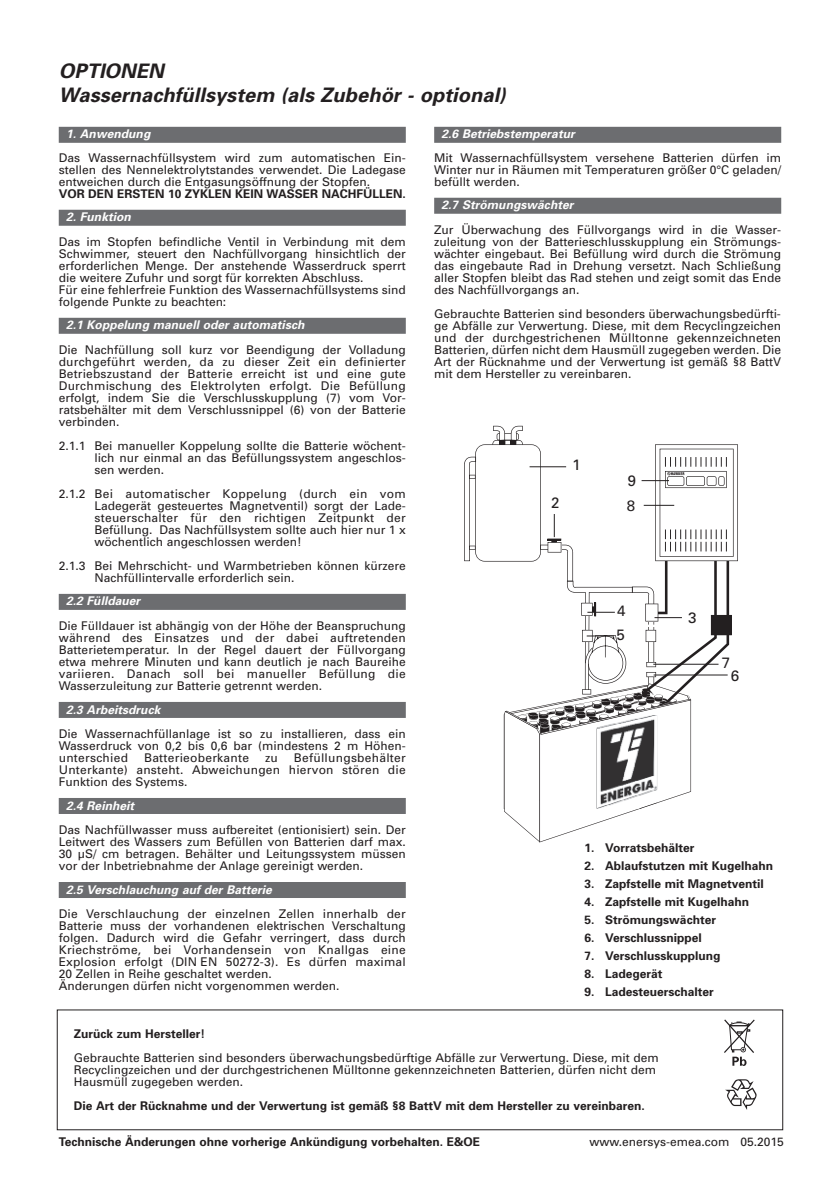
<style>
.page{position:relative;width:840px;height:1191px;background:#fff}
.page>*{position:absolute;margin:0;border:0;box-sizing:border-box;transform-origin:0 0}
.t1{font:italic 700 20px/24px "Univers";letter-spacing:.005em;color:#231f20}
.t2{font:15px/23.8px "Univers";color:#231f20}
.t3{font:12px/12px "Univers";color:#231f20;text-align:justify}
.t4{font:700 12px "Univers";color:#231f20}
.t5{font:italic 700 12px "Univers";letter-spacing:.005em;color:#fff}
.t6{font:12px "Univers";letter-spacing:.02em;color:#231f20}
</style>
<div class="page">
<div style="left:59px;top:127px;width:346px;height:16px;background:#6c6d70"></div>
<div style="left:59px;top:210px;width:346px;height:16px;background:#6c6d70"></div>
<div style="left:59px;top:318px;width:346px;height:16px;background:#6c6d70"></div>
<div style="left:59px;top:594px;width:346px;height:16px;background:#6c6d70"></div>
<div style="left:59px;top:702px;width:346px;height:16px;background:#6c6d70"></div>
<div style="left:59px;top:798px;width:346px;height:16px;background:#6c6d70"></div>
<div style="left:59px;top:882px;width:346px;height:16px;background:#6c6d70"></div>
<div style="left:434px;top:127px;width:346px;height:16px;background:#6c6d70"></div>
<div style="left:434px;top:198px;width:346px;height:16px;background:#6c6d70"></div>
<svg style="left:724px;top:1019px;width:30px;height:47px"></svg>
<svg style="left:725px;top:1079px;width:31px;height:31px"></svg>
<svg style="left:464px;top:426px;width:273px;height:416px"></svg>
<h1 class="t1" style="left:59px;top:60px;width:448px">OPTIONEN<br>Wassernachfüllsystem (als Zubehör - optional)</h1>
<p class="t5" style="left:66px;top:130px;width:86px">1. Anwendung</p>
<p class="t3" style="left:59px;top:152px;width:348px">Das Wassernachfüllsystem wird zum automatischen Ein&shy;stellen des Nennelektrolytstandes verwendet. Die Ladegase entweichen durch die Entgasungsöffnung der Stopfen.</p>
<p class="t4" style="left:59px;top:189px;width:348px">VOR DEN ERSTEN 10 ZYKLEN KEIN WASSER NACHFÜLLEN.</p>
<p class="t5" style="left:66px;top:213px;width:66px">2. Funktion</p>
<p class="t3" style="left:59px;top:236px;width:348px;text-align:left">Das im Stopfen befindliche Ventil in Verbindung mit dem Schwimmer, steuert den Nachfüllvorgang hinsichtlich der erforderlichen Menge. Der anstehende Wasserdruck sperrt die weitere Zufuhr und sorgt für korrekten Abschluss.<br>Für eine fehlerfreie Funktion des Wassernachfüllsystems sind folgende Punkte zu beachten:</p>
<p class="t5" style="left:66px;top:321px;width:240px">2.1 Koppelung manuell oder automatisch</p>
<p class="t3" style="left:59px;top:344px;width:348px">Die Nachfüllung soll kurz vor Beendigung der Volladung durchgeführt werden, da zu dieser Zeit ein definierter Betriebszustand der Batterie erreicht ist und eine gute Durchmischung des Elektrolyten erfolgt. Die Befüllung erfolgt, indem Sie die Verschlusskupplung (7) vom Vor&shy;ratsbehälter mit dem Verschlussnippel (6) von der Batterie verbinden.</p>
<p class="t3" style="left:94px;top:440px;width:312px;text-indent:-36px">2.1.1 Bei manueller Koppelung sollte die Batterie wöchent&shy;lich nur einmal an das Befüllungssystem angeschlos&shy;sen werden.</p>
<p class="t3" style="left:94px;top:488px;width:312px;text-indent:-36px">2.1.2 Bei automatischer Koppelung (durch ein vom Ladegerät gesteuertes Magnetventil) sorgt der Lade&shy;steuerschalter für den richtigen Zeitpunkt der Befüllung. Das Nachfüllsystem sollte auch hier nur 1 x wöchentlich angeschlossen werden!</p>
<p class="t3" style="left:94px;top:560px;width:312px;text-indent:-36px">2.1.3 Bei Mehrschicht- und Warmbetrieben können kürzere<br>Nachfüllintervalle erforderlich sein.</p>
<p class="t5" style="left:66px;top:597px;width:76px">2.2 Fülldauer</p>
<p class="t3" style="left:59px;top:620px;width:348px">Die Fülldauer ist abhängig von der Höhe der Beanspruchung während des Einsatzes und der dabei auftretenden Batterietemperatur. In der Regel dauert der Füllvorgang etwa mehrere Minuten und kann deutlich je nach Baureihe variieren. Danach soll bei manueller Befüllung die Wasserzuleitung zur Batterie getrennt werden.</p>
<p class="t5" style="left:66px;top:705px;width:96px">2.3 Arbeitsdruck</p>
<p class="t3" style="left:59px;top:728px;width:348px">Die Wassernachfüllanlage ist so zu installieren, dass ein Wasserdruck von 0,2 bis 0,6 bar (mindestens 2 m Höhen&shy;unterschied</p>
<p class="t5" style="left:441px;top:130px;width:135px">2.6 Betriebstemperatur</p>
<p class="t3" style="left:434px;top:152px;width:348px">Mit Wassernachfüllsystem versehene Batterien dürfen im Winter nur in Räumen mit Temperaturen größer 0°C geladen/ befüllt werden.</p>
<p class="t5" style="left:441px;top:201px;width:133px">2.7 Strömungswächter</p>
<p class="t3" style="left:434px;top:224px;width:348px">Zur Überwachung des Füllvorgangs wird in die Wasser&shy;zuleitung von der Batterieschlusskupplung ein Strömungs&shy;wächter eingebaut. Bei Befüllung wird durch die Strömung das eingebaute Rad in Drehung versetzt. Nach Schließung aller Stopfen bleibt das Rad stehen und zeigt somit das Ende des Nachfüllvorgangs an.</p>
<p class="t3" style="left:434px;top:308px;width:348px">Gebrauchte Batterien sind besonders überwachungsbedürfti&shy;ge Abfälle zur Verwertung. Diese, mit dem Recyclingzeichen und der durchgestrichenen Mülltonne gekennzeichneten Batterien, dürfen nicht dem Hausmüll zugegeben werden. Die Art der Rücknahme und der Verwertung ist gemäß §8 BattV mit dem Hersteller zu vereinbaren.</p>
<p class="t2" style="left:572px;top:454px;width:10px">1</p>
<p class="t2" style="left:627px;top:470px;width:10px">9</p>
<p class="t2" style="left:551px;top:491px;width:10px">2</p>
<p class="t2" style="left:626px;top:495px;width:10px">8</p>
<p class="t2" style="left:616px;top:600px;width:11px">4<br>5</p>
<p class="t2" style="left:687px;top:607px;width:10px">3</p>
<p class="t2" style="left:721px;top:652px;width:10px">7</p>
<p class="t2" style="left:730px;top:665px;width:10px">6</p>
<p class="t3" style="left:59px;top:752px;width:348px;text-indent:235px">Befüllungsbehälter Unterkante) ansteht. Abweichungen hiervon stören die Funktion des Systems.</p>
<p class="t5" style="left:66px;top:801px;width:70px">2.4 Reinheit</p>
<p class="t3" style="left:59px;top:824px;width:348px">Das Nachfüllwasser muss aufbereitet (entionisiert) sein. Der Leitwert des Wassers zum Befüllen von Batterien darf max.<br>30 µS/ cm betragen. Behälter und Leitungssystem müssen vor der Inbetriebnahme der Anlage gereinigt werden.</p>
<p class="t5" style="left:66px;top:885px;width:207px">2.5 Verschlauchung auf der Batterie</p>
<p class="t3" style="left:59px;top:908px;width:348px;text-align:left">Die Verschlauchung der einzelnen Zellen innerhalb der Batterie muss der vorhandenen elektrischen Verschaltung folgen. Dadurch wird die Gefahr verringert, dass durch Kriechströme, bei Vorhandensein von Knallgas eine Explosion erfolgt (DIN EN 50272-3). Es dürfen maximal 20 Zellen in Reihe geschaltet werden.<br>Änderungen dürfen nicht vorgenommen werden.</p>
<p class="t6" style="left:144px;top:753px;width:106px">Batterieoberkante</p>
<p class="t3" style="left:265px;top:752px;width:14px">zu</p>
<p class="t4" style="left:584px;top:843px;width:111px">1. Vorratsbehälter</p>
<p class="t4" style="left:584px;top:861px;width:190px">2. Ablaufstutzen mit Kugelhahn</p>
<p class="t4" style="left:584px;top:879px;width:181px">3. Zapfstelle mit Magnetventil</p>
<p class="t4" style="left:584px;top:897px;width:166px">4. Zapfstelle mit Kugelhahn</p>
<p class="t4" style="left:584px;top:915px;width:133px">5. Strömungswächter</p>
<p class="t4" style="left:584px;top:933px;width:119px">6. Verschlussnippel</p>
<p class="t4" style="left:584px;top:951px;width:137px">7. Verschlusskupplung</p>
<p class="t4" style="left:584px;top:969px;width:80px">8. Ladegerät</p>
<p class="t4" style="left:584px;top:987px;width:131px">9. Ladesteuerschalter</p>
<p class="t4" style="left:74px;top:1029px;width:133px">Zurück zum Hersteller!</p>
<p class="t3" style="left:74px;top:1052px;width:586px;text-align:left">Gebrauchte Batterien sind besonders überwachungsbedürftige Abfälle zur Verwertung. Diese, mit dem<br>Recyclingzeichen und der durchgestrichenen Mülltonne gekennzeichneten Batterien, dürfen nicht dem<br>Hausmüll zugegeben werden.</p>
<p class="t4" style="left:74px;top:1101px;width:572px">Die Art der Rücknahme und der Verwertung ist gemäß §8 BattV mit dem Hersteller zu vereinbaren.</p>
<p class="t4" style="left:59px;top:1137px;width:422px">Technische Änderungen ohne vorherige Ankündigung vorbehalten. E&amp;OE</p>
<p class="t3" style="left:589px;top:1137px;width:196px">www.enersys-emea.com 05.2015</p>
</div>
